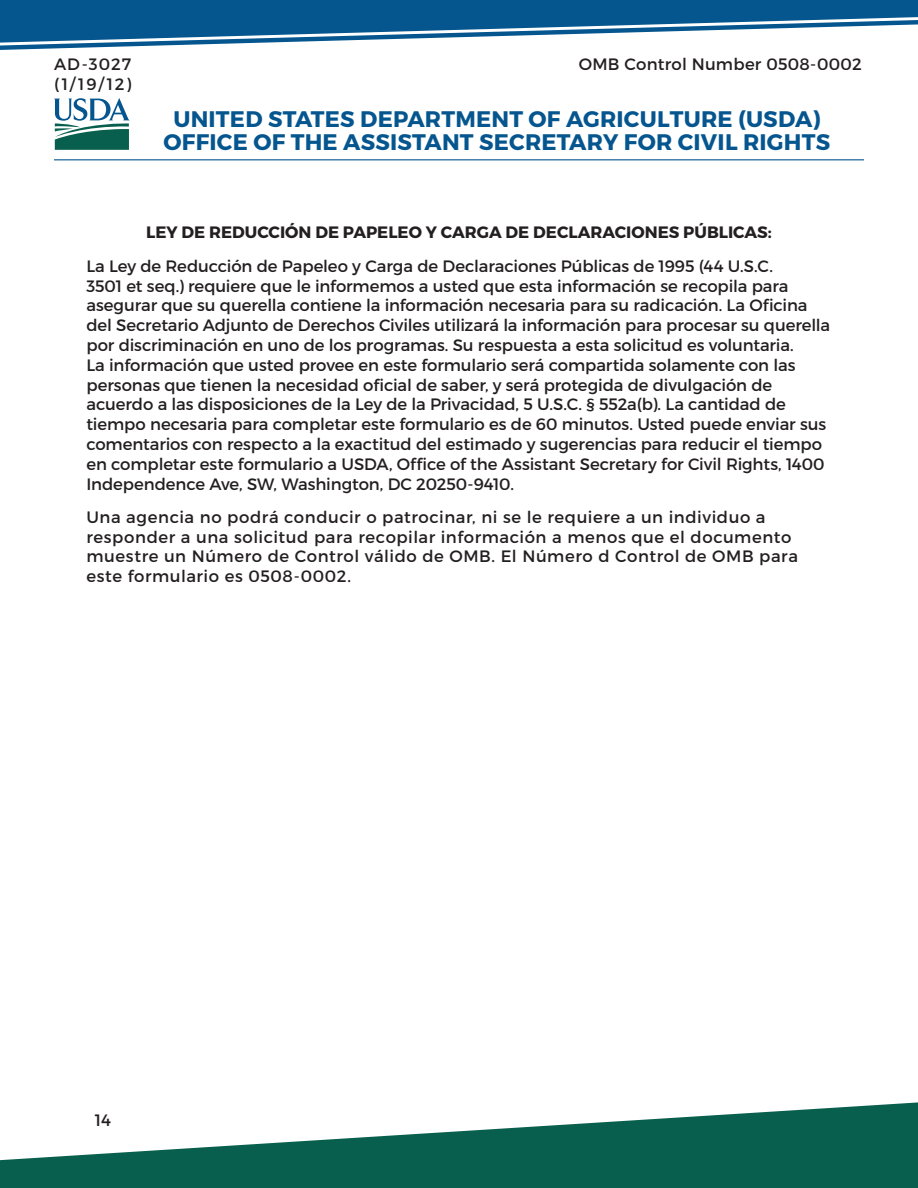
<style>
.page{position:relative;width:918px;height:1188px;background:#fff}
.page>*{position:absolute;margin:0;border:0;box-sizing:border-box;transform-origin:0 0}
.t1{font:700 22.5px/22.5px "Montserrat";letter-spacing:.01em;color:#05558f;text-align:center}
.t2{font:16.5px/19.8px "Montserrat";letter-spacing:-.005em;color:#231f20;text-align:right}
.t3{font:16.5px/19.8px "Montserrat";letter-spacing:.035em;color:#231f20}
.t4{font:16.5px "Montserrat";letter-spacing:.015em;color:#231f20}
.t5{font:16.5px/19.8px "Montserrat";letter-spacing:.07em;color:#231f20}
.s1{font-weight:700}
</style>
<div class="page">
<svg style="left:0;top:46px;width:141px;height:4px"></svg>
<svg style="left:0;top:1102px;width:918px;height:86px;fill:#095f4d"></svg>
<svg style="left:0;top:0;width:918px;height:46px"></svg>
<svg style="left:54px;top:98px;width:76px;height:52px"></svg>
<hr style="left:54px;top:159px;width:810px;height:1px;background:#05558f">
<p class="t5" style="left:54px;top:54px;width:79px">AD-3027 (1/19/12)</p>
<p class="t4" style="left:579px;top:54px;width:284px">OMB Control Number 0508-0002</p>
<h1 class="t1" style="left:164px;top:108px;width:668px">UNITED STATES DEPARTMENT OF AGRICULTURE (USDA)<br>OFFICE OF THE ASSISTANT SECRETARY FOR CIVIL RIGHTS</h1>
<p class="t2" style="left:86px;top:216px;width:688px;line-height:33.3px"><span class="s1">LEY DE REDUCCIÓN DE PAPELEO Y CARGA DE DECLARACIONES PÚBLICAS:<br></span>La Ley de Reducción de Papeleo y Carga de Declaraciones Públicas de 1995 (44 U.S.C.</p>
<p class="t2" style="left:86px;top:276px;width:745px;text-align:left">3501 et seq.) requiere que le informemos a usted que esta información se recopila para asegurar que su querella contiene la información necesaria para su radicación. La Oficina del Secretario Adjunto de Derechos Civiles utilizará la información para procesar su querella por discriminación en uno de los programas. Su respuesta a esta solicitud es voluntaria.<br>La información que usted provee en este formulario será compartida solamente con las personas que tienen la necesidad oficial de saber, y será protegida de divulgación de acuerdo a las disposiciones de la Ley de la Privacidad, 5 U.S.C. § 552a(b). La cantidad de tiempo necesaria para completar este formulario es de 60 minutos. Usted puede enviar sus comentarios con respecto a la exactitud del estimado y sugerencias para reducir el tiempo en completar este formulario a USDA, Office of the Assistant Secretary for Civil Rights, 1400<br>Independence Ave, SW, Washington, DC 20250-9410.</p>
<p class="t3" style="left:86px;top:507px;width:713px">Una agencia no podrá conducir o patrocinar, ni se le requiere a un individuo a responder a una solicitud para recopilar información a menos que el documento muestre un Número de Control válido de OMB. El Número d Control de OMB para este formulario es 0508-0002.</p>
<p class="t2" style="left:95px;top:1111px;width:18px">14</p>
</div>
